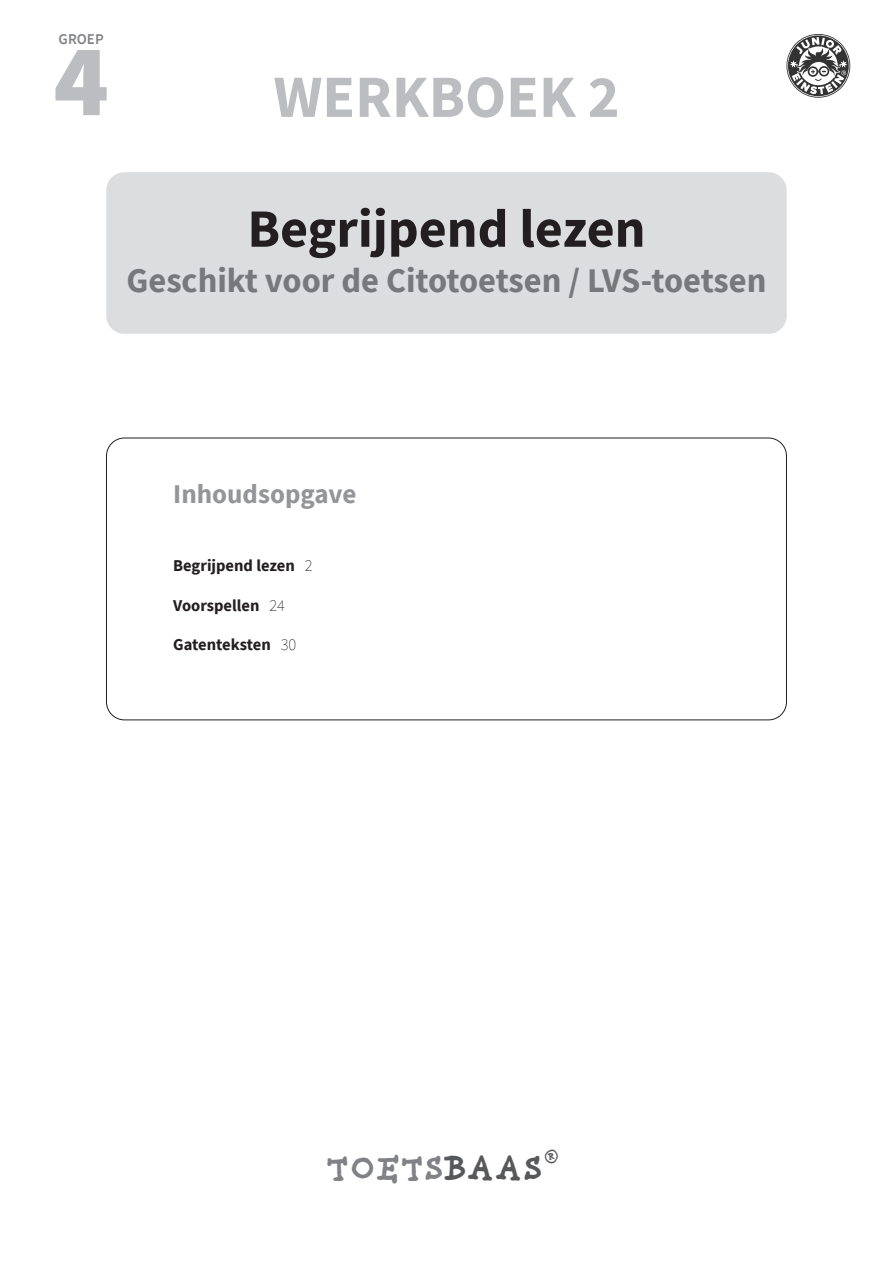
<style>
.page{position:relative;width:893px;height:1263px;background:#fff}
.page>*{position:absolute;margin:0;border:0;box-sizing:border-box;transform-origin:0 0}
.t1{font:900 102.75px "Source Sans Pro";color:#bcbdc0}
.t2{font:700 60px "Source Sans Pro";color:#bcbdc0}
.t3{font:700 54px "Source Sans Pro";color:#231f20}
.t4{font:700 37.5px "Providence Pro";color:#808285}
.t5{font:700 34.5px "Source Sans Pro";color:#76787b}
.t6{font:700 27px "Source Sans Pro";color:#939598}
.tussenkop{font:700 16.5px "Source Sans Pro";color:#231f20}
.t7{font:600 15px "Source Sans Pro";color:#808285}
.s1{font-weight:200}
.s2{color:#57585a}
</style>
<div class="page">
<svg style="left:786px;top:34px;width:64px;height:64px"></svg>
<div style="left:106px;top:172px;width:681px;height:162px;background:#dcdddf;border-radius:18px"></div>
<p class="t7" style="left:59px;top:29px;width:47px">GROEP</p>
<p class="t1" style="left:53px;top:10px;width:57px">4</p>
<p class="t2" style="left:273px;top:56px;width:348px">WERKBOEK 2</p>
<p class="t3" style="left:247px;top:192px;width:400px">Begrijpend lezen</p>
<p class="t5" style="left:126px;top:257px;width:642px">Geschikt voor de Citotoetsen / LVS-toetsen</p>
<p class="t6" style="left:173px;top:476px;width:185px">Inhoudsopgave</p>
<p class="tussenkop" style="left:173px;top:554px;width:141px">Begrijpend lezen <span class="s1">2</span></p>
<p class="tussenkop" style="left:173px;top:594px;width:113px">Voorspellen <span class="s1">24</span></p>
<p class="tussenkop" style="left:173px;top:633px;width:125px">Gatenteksten <span class="s1">30</span></p>
<p class="t4" style="left:326px;top:1146px;width:236px">TOETS<span class="s2">BAAS</span><sup>®</sup></p>
</div>
